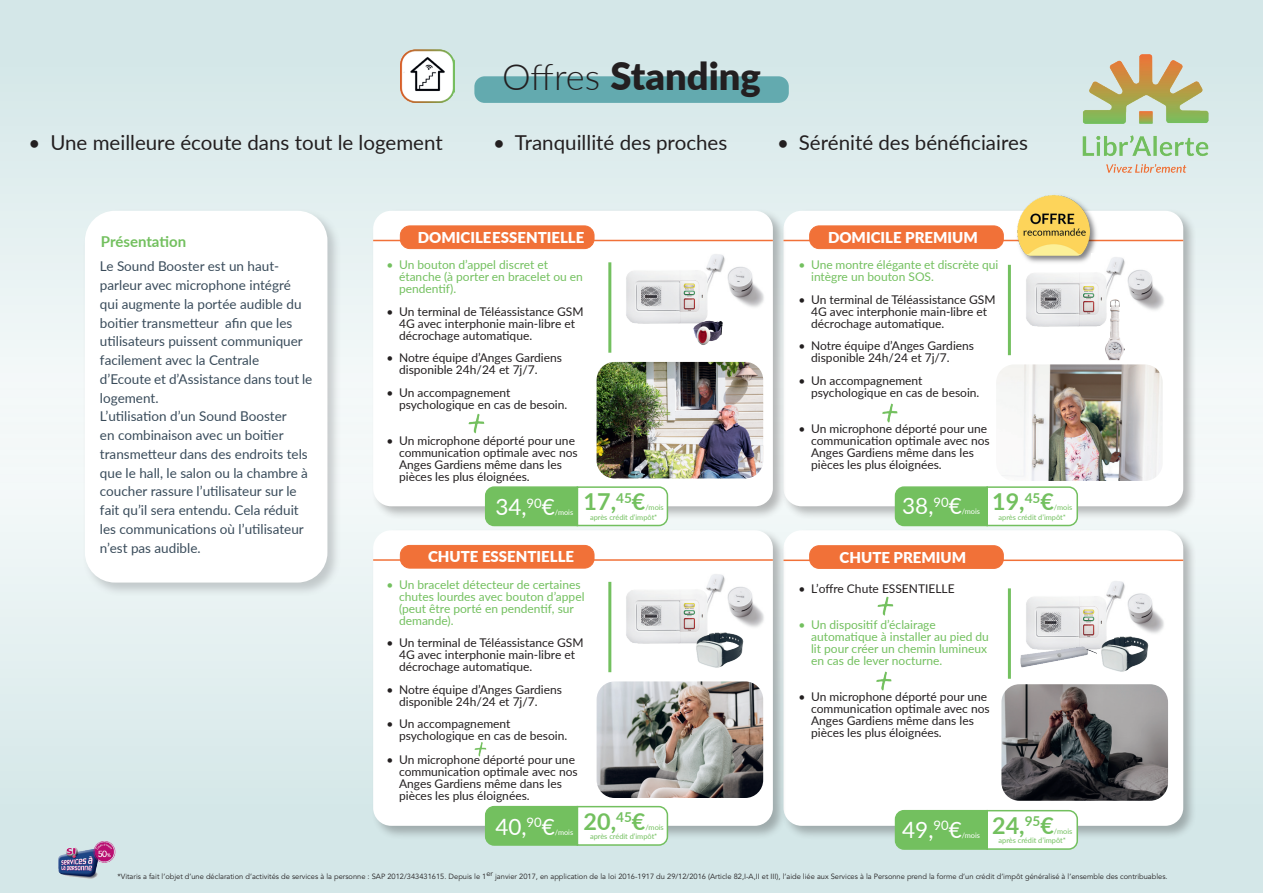
<style>
.page{position:relative;width:1263px;height:893px;background:#fff}
.page>*{position:absolute;margin:0;border:0;box-sizing:border-box;transform-origin:0 0}
.t1{font:900 38.1px "Lato";color:#231f20}
.t2{font:700 23.25px "Lato";color:#73c05f}
.t3{font:22.5px "Lato";color:#fff}
.t4{font:20.55px "Lato";color:#231f20}
.t5{font:900 15px "Lato";color:#fff}
.t6{font:700 15px "Lato";color:#73c05f}
.t7{font:13.5px/18.8px "Lato";color:#394b5a}
.t8{font:13.05px "Lato";color:#fff}
.t9{font:12px/12px "Lato";color:#231f20}
.t10{font:12px/12px "Lato";color:#73c05f}
.t11{font:7.5px "Avenir LT Std";color:#231f20}
.t12{font:7.35px "Lato";color:#73c05f}
.t13{font:7.35px "Lato";color:#fff}
.s1{font-weight:300;font-size:36.3px}
.s2{font-size:22.5px}
</style>
<div class="page">
<svg style="left:0;top:489px;width:1263px;height:404px;background:#dcebec"></svg>
<div style="left:0;top:0;width:1263px;height:489px;background:linear-gradient(to bottom,#d1e6e6,#fafcfc)"></div>
<div style="left:474px;top:76px;width:315px;height:27px;background:#63aaaf;border-radius:10px"></div>
<div style="left:781px;top:209px;width:417px;height:312px;background:#231f20;opacity:.3"></div>
<div style="left:783px;top:211px;width:400px;height:295px;background:#fff;border-radius:18px"></div>
<img style="left:1070px;top:38px;width:152px;height:147px">
<img style="left:54px;top:838px;width:63px;height:41px">
<div style="left:83px;top:209px;width:259px;height:388px;background:#64666a;opacity:.3"></div>
<div style="left:85px;top:211px;width:242px;height:372px;background:#fff;border-radius:30px"></div>
<div style="left:371px;top:209px;width:416px;height:312px;background:#231f20;opacity:.3"></div>
<div style="left:373px;top:211px;width:400px;height:295px;background:#fff;border-radius:18px"></div>
<hr style="left:373px;top:240px;width:400px;height:1px;background:#f17138">
<div style="left:400px;top:226px;width:194px;height:23px;background:#f17138;border-radius:10px"></div>
<div style="left:400px;top:225px;width:194px;height:24px;border:1px solid #f17138;border-radius:10px"></div>
<svg style="left:484px;top:486px;width:185px;height:41px"></svg>
<img style="left:597px;top:362px;width:166px;height:116px">
<hr style="left:608px;top:262px;width:3px;height:91px;background:#73c05f">
<img style="left:713px;top:254px;width:51px;height:54px">
<img style="left:626px;top:255px;width:87px;height:69px">
<img style="left:680px;top:303px;width:53px;height:42px">
<svg style="left:894px;top:486px;width:185px;height:41px"></svg>
<hr style="left:783px;top:240px;width:400px;height:1px;background:#f17138">
<div style="left:810px;top:226px;width:193px;height:23px;background:#f17138;border-radius:10px"></div>
<div style="left:809px;top:225px;width:195px;height:24px;border:1px solid #f17138;border-radius:10px"></div>
<img style="left:1008px;top:187px;width:105px;height:78px">
<img style="left:996px;top:364px;width:167px;height:117px">
<hr style="left:1008px;top:265px;width:3px;height:90px;background:#73c05f">
<img style="left:1113px;top:257px;width:51px;height:54px">
<img style="left:1018px;top:252px;width:95px;height:75px">
<img style="left:1077px;top:295px;width:71px;height:71px">
<img style="left:882px;top:403px;width:16px;height:20px">
<div style="left:781px;top:528px;width:417px;height:312px;background:#231f20;opacity:.3"></div>
<div style="left:783px;top:530px;width:400px;height:296px;background:#fff;border-radius:18px"></div>
<div style="left:371px;top:528px;width:416px;height:312px;background:#231f20;opacity:.3"></div>
<div style="left:373px;top:530px;width:400px;height:296px;background:#fff;border-radius:18px"></div>
<hr style="left:373px;top:559px;width:400px;height:2px;background:#f17138">
<div style="left:400px;top:545px;width:194px;height:23px;background:#f17138;border-radius:10px"></div>
<div style="left:400px;top:545px;width:194px;height:23px;border:1px solid #f17138;border-radius:10px"></div>
<svg style="left:484px;top:805px;width:185px;height:41px"></svg>
<img style="left:597px;top:681px;width:166px;height:117px">
<hr style="left:608px;top:582px;width:3px;height:90px;background:#73c05f">
<img style="left:713px;top:574px;width:51px;height:54px">
<img style="left:626px;top:575px;width:87px;height:69px">
<svg style="left:894px;top:809px;width:185px;height:41px"></svg>
<hr style="left:783px;top:560px;width:400px;height:1px;background:#f17138">
<div style="left:810px;top:546px;width:193px;height:22px;background:#f17138;border-radius:10px"></div>
<div style="left:809px;top:545px;width:195px;height:24px;border:1px solid #f17138;border-radius:10px"></div>
<img style="left:1001px;top:684px;width:167px;height:117px">
<hr style="left:1008px;top:588px;width:3px;height:91px;background:#73c05f">
<img style="left:1113px;top:581px;width:51px;height:52px">
<img style="left:1026px;top:582px;width:87px;height:44px">
<img style="left:877px;top:596px;width:17px;height:20px">
<img style="left:468px;top:413px;width:17px;height:21px">
<img style="left:474px;top:742px;width:13px;height:15px">
<img style="left:690px;top:608px;width:63px;height:60px">
<img style="left:1095px;top:612px;width:63px;height:60px">
<img style="left:1015px;top:626px;width:81px;height:61px">
<img style="left:876px;top:671px;width:16px;height:20px">
<img style="left:401px;top:50px;width:53px;height:53px">
<h3 class="t4" style="left:29px;top:128px;width:416px">• Une meilleure écoute dans tout le logement</h3>
<h1 class="t1" style="left:502px;top:48px;width:260px"><span class="s1">Offres</span> Standing</h1>
<h3 class="t4" style="left:493px;top:128px;width:236px">• Tranquillité des proches</h3>
<h3 class="t4" style="left:777px;top:128px;width:252px">• Sérénité des bénéficiaires</h3>
<p class="t6" style="left:101px;top:230px;width:87px">Présentation</p>
<p class="t5" style="left:418px;top:226px;width:168px">DOMICILE ESSENTIELLE</p>
<p class="t7" style="left:100px;top:256px;width:214px">Le Sound Booster est un haut&shy;parleur avec microphone intégré qui augmente la portée audible du boitier transmetteur afin que les utilisateurs puissent communiquer facilement avec la Centrale d’Ecoute et d’Assistance dans tout le logement.<br>L’utilisation d’un Sound Booster<br>en combinaison avec un boitier transmetteur dans des endroits tels que le hall, le salon ou la chambre à coucher rassure l’utilisateur sur le fait qu’il sera entendu. Cela réduit les communications où l’utilisateur n’est pas audible.</p>
<p class="t10" style="left:399px;top:259px;width:185px;text-indent:-13px">• Un bouton d’appel discret et étanche (à porter en bracelet ou en pendentif).</p>
<p class="t9" style="left:399px;top:305px;width:186px;text-indent:-13px">• Un terminal de Téléassistance GSM<br>4G avec interphonie main-libre et décrochage automatique.</p>
<p class="t9" style="left:399px;top:352px;width:164px;text-indent:-13px">• Notre équipe d’Anges Gardiens disponible 24h/24 et 7j/7.</p>
<p class="t9" style="left:399px;top:386px;width:170px;text-indent:-13px">• Un accompagnement psychologique en cas de besoin.</p>
<p class="t9" style="left:399px;top:434px;width:180px;text-indent:-13px">• Un microphone déporté pour une communication optimale avec nos<br>Anges Gardiens même dans les pièces les plus éloignées.</p>
<p class="t8" style="left:527px;top:494px;width:30px">90<span class="s2">€</span></p>
<p class="t13" style="left:555px;top:507px;width:20px">/mois</p>
<h3 class="t3" style="left:495px;top:491px;width:33px">34,</h3>
<h2 class="t2" style="left:584px;top:485px;width:63px">17,<sup>45</sup>€</h2>
<p class="t12" style="left:645px;top:502px;width:20px">/mois</p>
<p class="t12" style="left:590px;top:512px;width:69px">après crédit d’impôt*</p>
<p class="t5" style="left:428px;top:545px;width:148px">CHUTE ESSENTIELLE</p>
<p class="t10" style="left:399px;top:578px;width:187px;text-indent:-13px">• Un bracelet détecteur de certaines chutes lourdes avec bouton d’appel (peut être porté en pendentif, sur demande).</p>
<p class="t9" style="left:399px;top:637px;width:186px;text-indent:-13px">• Un terminal de Téléassistance GSM<br>4G avec interphonie main-libre et décrochage automatique.</p>
<p class="t9" style="left:399px;top:683px;width:164px;text-indent:-13px">• Notre équipe d’Anges Gardiens disponible 24h/24 et 7j/7.</p>
<p class="t9" style="left:399px;top:718px;width:170px;text-indent:-13px">• Un accompagnement psychologique en cas de besoin.</p>
<p class="t9" style="left:399px;top:754px;width:180px;text-indent:-13px">• Un microphone déporté pour une communication optimale avec nos<br>Anges Gardiens même dans les pièces les plus éloignées.</p>
<p class="t5" style="left:828px;top:226px;width:151px">DOMICILE PREMIUM</p>
<p class="t10" style="left:811px;top:259px;width:189px;text-indent:-13px">• Une montre élégante et discrète qui intègre un bouton SOS.</p>
<p class="t9" style="left:811px;top:293px;width:186px;text-indent:-13px">• Un terminal de Téléassistance GSM<br>4G avec interphonie main-libre et décrochage automatique.</p>
<p class="t9" style="left:811px;top:340px;width:164px;text-indent:-13px">• Notre équipe d’Anges Gardiens disponible 24h/24 et 7j/7.</p>
<p class="t9" style="left:811px;top:374px;width:170px;text-indent:-13px">• Un accompagnement psychologique en cas de besoin.</p>
<p class="t9" style="left:811px;top:422px;width:180px;text-indent:-13px">• Un microphone déporté pour une communication optimale avec nos<br>Anges Gardiens même dans les pièces les plus éloignées.</p>
<p class="t8" style="left:933px;top:492px;width:30px">90<span class="s2">€</span></p>
<p class="t13" style="left:962px;top:506px;width:20px">/mois</p>
<h3 class="t3" style="left:902px;top:490px;width:33px">38,</h3>
<h2 class="t2" style="left:992px;top:485px;width:63px">19,<sup>45</sup>€</h2>
<p class="t12" style="left:1054px;top:502px;width:20px">/mois</p>
<p class="t12" style="left:998px;top:512px;width:69px">après crédit d’impôt*</p>
<p class="t5" style="left:840px;top:546px;width:128px">CHUTE PREMIUM</p>
<p class="t9" style="left:798px;top:582px;width:158px">• L’offre Chute ESSENTIELLE</p>
<p class="t10" style="left:811px;top:618px;width:179px;text-indent:-13px">• Un dispositif d’éclairage automatique à installer au pied du lit pour créer un chemin lumineux en cas de lever nocturne.</p>
<p class="t9" style="left:811px;top:690px;width:180px;text-indent:-13px">• Un microphone déporté pour une communication optimale avec nos<br>Anges Gardiens même dans les pièces les plus éloignées.</p>
<p class="t8" style="left:527px;top:813px;width:30px">90<span class="s2">€</span></p>
<p class="t13" style="left:555px;top:827px;width:20px">/mois</p>
<h3 class="t3" style="left:495px;top:810px;width:33px">40,</h3>
<h2 class="t2" style="left:584px;top:804px;width:63px">20,<sup>45</sup>€</h2>
<p class="t12" style="left:645px;top:822px;width:20px">/mois</p>
<p class="t12" style="left:590px;top:831px;width:69px">après crédit d’impôt*</p>
<p class="t8" style="left:933px;top:816px;width:30px">90<span class="s2">€</span></p>
<p class="t13" style="left:962px;top:830px;width:20px">/mois</p>
<h3 class="t3" style="left:902px;top:813px;width:33px">49,</h3>
<h2 class="t2" style="left:992px;top:808px;width:63px">24,<sup>95</sup>€</h2>
<p class="t12" style="left:1054px;top:826px;width:20px">/mois</p>
<p class="t12" style="left:998px;top:835px;width:69px">après crédit d’impôt*</p>
<p class="t11" style="left:117px;top:872px;width:1052px">*Vitaris a fait l’objet d’une déclaration d’activités de services à la personne : SAP 2012/343431615. Depuis le 1er janvier 2017, en application de la loi 2016-1917 du 29/12/2016 (Article 82,I-A,II et III), l’aide liée aux Services à la Personne prend la forme d’un crédit d’impôt généralisé à l’ensemble des contribuables.</p>
</div>
